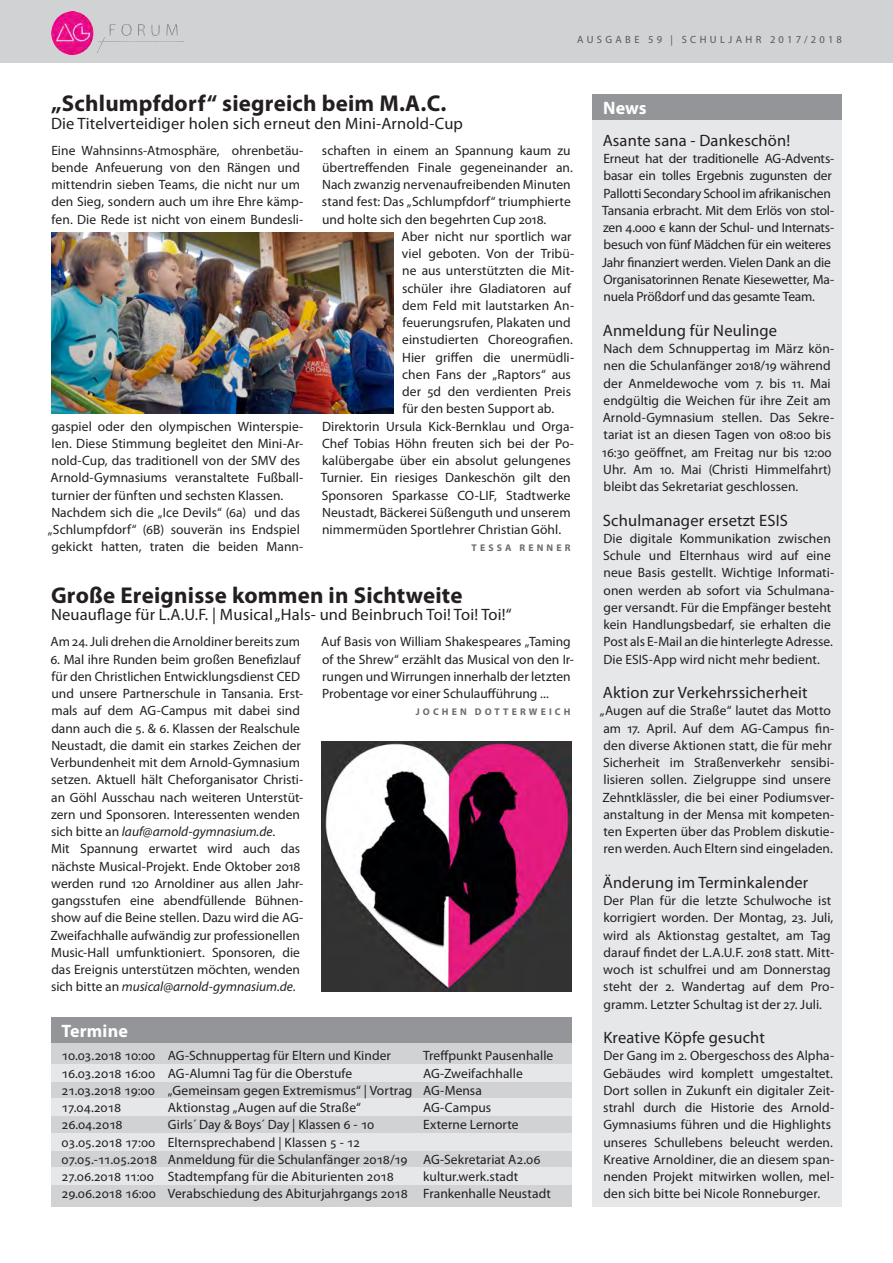
<style>
.page{position:relative;width:893px;height:1263px;background:#fff}
.page>*{position:absolute;margin:0;border:0;box-sizing:border-box;transform-origin:0 0}
.t1{font:700 22.95px "Myriad Pro";letter-spacing:.01em;color:#231f20}
.t2{font:700 18px "Myriad Pro";letter-spacing:.01em;color:#fff}
.t3{font:16.5px "Myriad Pro";letter-spacing:.01em;color:#231f20}
.t4{font:13.5px/17.2px "Myriad Pro";color:#231f20}
.t5{font:10.5px "Myriad Pro";letter-spacing:.32em;color:#57585a}
.t6{font:700 9.75px "Myriad Pro";letter-spacing:.32em;color:#6c6d70}
.s1{font-style:italic}
</style>
<div class="page">
<div style="left:51px;top:1043px;width:520px;height:164px;background:#d1d2d4"></div>
<div style="left:51px;top:1167px;width:520px;height:18px;background:#e6e7e9"></div>
<div style="left:51px;top:1133px;width:520px;height:17px;background:#e6e7e9"></div>
<div style="left:51px;top:1098px;width:520px;height:18px;background:#e6e7e9"></div>
<div style="left:51px;top:1017px;width:520px;height:26px;background:#939598"></div>
<div style="left:592px;top:94px;width:250px;height:26px;background:#939598"></div>
<div style="left:592px;top:120px;width:250px;height:1087px;background:#e6e7e9"></div>
<div style="left:51px;top:1064px;width:520px;height:17px;background:#e6e7e9"></div>
<img style="left:51px;top:232px;width:342px;height:181px">
<img style="left:322px;top:741px;width:249px;height:250px">
<div style="left:0;top:0;width:893px;height:63px;background:#d1d2d4"></div>
<img style="left:52px;top:12px;width:132px;height:42px">
<p class="t5" style="left:577px;top:33px;width:266px">AUSGABE 59 | SCHULJAHR 2017/2018</p>
<h1 class="t1" style="left:51px;top:89px;width:397px">„Schlumpfdorf“ siegreich beim M.A.C.</h1>
<p class="t3" style="left:51px;top:113px;width:413px">Die Titelverteidiger holen sich erneut den Mini-Arnold-Cup</p>
<p class="t4" style="left:51px;top:141px;width:254px">Eine Wahnsinns-Atmosphäre, ohrenbetäu&shy;bende Anfeuerung von den Rängen und mittendrin sieben Teams, die nicht nur um den Sieg, sondern auch um ihre Ehre kämp&shy;fen. Die Rede ist nicht von einem Bundesli-</p>
<p class="t4" style="left:48px;top:417px;width:257px">gaspiel oder den olympischen Winterspie&shy;len. Diese Stimmung begleitet den Mini-Ar&shy;nold-Cup, das traditionell von der SMV des Arnold-Gymnasiums veranstaltete Fußball&shy;turnier der fünften und sechsten Klassen.<br>Nachdem sich die „Ice Devils“ (6a) und das „Schlumpfdorf“ (6B) souverän ins Endspiel gekickt hatten, traten die beiden Mann-</p>
<p class="t4" style="left:322px;top:141px;width:250px">schaften in einem an Spannung kaum zu</p>
<p class="t4" style="left:322px;top:158px;width:252px">übertreffenden Finale gegeneinander an.</p>
<p class="t4" style="left:322px;top:176px;width:250px">Nach zwanzig nervenaufreibenden Minuten</p>
<p class="t4" style="left:322px;top:193px;width:250px">stand fest: Das „Schlumpfdorf“ triumphierte</p>
<p class="t4" style="left:322px;top:210px;width:226px">und holte sich den begehrten Cup 2018.</p>
<p class="t4" style="left:401px;top:228px;width:172px">Aber nicht nur sportlich war</p>
<p class="t4" style="left:402px;top:245px;width:174px">viel geboten. Von der Tribü-</p>
<p class="t4" style="left:402px;top:262px;width:173px">ne aus unterstützten die Mit-</p>
<p class="t4" style="left:402px;top:279px;width:171px">schüler ihre Gladiatoren auf</p>
<p class="t4" style="left:402px;top:297px;width:173px">dem Feld mit lautstarken An-</p>
<p class="t4" style="left:402px;top:314px;width:170px">feuerungsrufen, Plakaten und</p>
<p class="t4" style="left:402px;top:331px;width:172px">einstudierten Choreografien.</p>
<p class="t4" style="left:402px;top:348px;width:173px">Hier griffen die unermüdli-</p>
<p class="t4" style="left:402px;top:366px;width:170px">chen Fans der „Raptors“ aus</p>
<p class="t4" style="left:402px;top:383px;width:170px">der 5d den verdienten Preis</p>
<p class="t4" style="left:402px;top:400px;width:153px">für den besten Support ab.</p>
<p class="t4" style="left:322px;top:417px;width:254px">Direktorin Ursula Kick-Bernklau und Orga-</p>
<p class="t4" style="left:322px;top:435px;width:254px">Chef Tobias Höhn freuten sich bei der Po-</p>
<p class="t4" style="left:322px;top:452px;width:250px">kalübergabe über ein absolut gelungenes</p>
<p class="t4" style="left:321px;top:469px;width:251px">Turnier. Ein riesiges Dankeschön gilt den</p>
<p class="t4" style="left:322px;top:486px;width:250px">Sponsoren Sparkasse CO-LIF, Stadtwerke</p>
<p class="t4" style="left:322px;top:504px;width:250px">Neustadt, Bäckerei Süßenguth und unserem</p>
<p class="t4" style="left:322px;top:521px;width:240px">nimmermüden Sportlehrer Christian Göhl.</p>
<p class="t6" style="left:472px;top:542px;width:101px">TESSA RENNER</p>
<h1 class="t1" style="left:51px;top:580px;width:413px">Große Ereignisse kommen in Sichtweite</h1>
<p class="t3" style="left:51px;top:605px;width:462px">Neuauflage für L.A.U.F. | Musical „Hals- und Beinbruch Toi! Toi! Toi!“</p>
<p class="t4" style="left:51px;top:633px;width:251px">Am 24. Juli drehen die Arnoldiner bereits zum</p>
<p class="t4" style="left:50px;top:650px;width:255px">6. Mal ihre Runden beim großen Benefizlauf für den Christlichen Entwicklungsdienst CED und unsere Partnerschule in Tansania. Erst&shy;mals auf dem AG-Campus mit dabei sind dann auch die 5. &amp; 6. Klassen der Realschule Neustadt, die damit ein starkes Zeichen der Verbundenheit mit dem Arnold-Gymnasium setzen. Aktuell hält Cheforganisator Christi&shy;an Göhl Ausschau nach weiteren Unterstüt&shy;zern und Sponsoren. Interessenten wenden sich bitte an <span class="s1">lauf@arnold-gymnasium.de</span>.<br>Mit Spannung erwartet wird auch das nächste Musical-Projekt. Ende Oktober 2018 werden rund 120 Arnoldiner aus allen Jahr&shy;gangsstufen eine abendfüllende Bühnen&shy;show auf die Beine stellen. Dazu wird die AG-Zweifachhalle aufwändig zur professionellen Music-Hall umfunktioniert. Sponsoren, die das Ereignis unterstützen möchten, wenden sich bitte an <span class="s1">musical@arnold-gymnasium.de</span>.</p>
<h2 class="t2" style="left:62px;top:1019px;width:68px">Termine</h2>
<p class="t4" style="left:321px;top:633px;width:254px">Auf Basis von William Shakespeares „Taming of the Shrew“ erzählt das Musical von den Ir&shy;rungen und Wirrungen innerhalb der letzten Probentage vor einer Schulaufführung ...</p>
<p class="t6" style="left:416px;top:706px;width:156px">JOCHEN DOTTERWEICH</p>
<p class="t4" style="left:62px;top:1047px;width:331px">10.03.2018 10:00 AG-Schnuppertag für Eltern und Kinder</p>
<p class="t4" style="left:423px;top:1047px;width:132px">Treffpunkt Pausenhalle</p>
<p class="t4" style="left:62px;top:1064px;width:292px">16.03.2018 16:00 AG-Alumni Tag für die Oberstufe</p>
<p class="t4" style="left:62px;top:1064px;width:463px;text-indent:361px">AG-Zweifachhalle<br>21.03.2018 19:00 „Gemeinsam gegen Extremismus“ | Vortrag AG-Mensa<br>17.04.2018</p>
<p class="t4" style="left:168px;top:1099px;width:195px">Aktionstag „Augen auf die Straße“</p>
<p class="t4" style="left:423px;top:1099px;width:70px">AG-Campus</p>
<p class="t4" style="left:62px;top:1116px;width:63px">26.04.2018</p>
<p class="t4" style="left:168px;top:1116px;width:208px">Girls´ Day &amp; Boys´ Day | Klassen 6 - 10</p>
<p class="t4" style="left:423px;top:1116px;width:97px">Externe Lernorte</p>
<p class="t4" style="left:62px;top:1133px;width:480px">03.05.2018 17:00 Elternsprechabend | Klassen 5 - 12<br>07.05.-11.05.2018 Anmeldung für die Schulanfänger 2018/19 AG-Sekretariat A2.06<br>27.06.2018 11:00 Stadtempfang für die Abiturienten 2018</p>
<p class="t4" style="left:62px;top:1168px;width:491px;text-indent:361px">kultur.werk.stadt<br>29.06.2018 16:00 Verabschiedung des Abiturjahrgangs 2018 Frankenhalle Neustadt</p>
<h2 class="t2" style="left:603px;top:96px;width:45px">News</h2>
<p class="t3" style="left:603px;top:130px;width:189px">Asante sana - Dankeschön!</p>
<p class="t4" style="left:602px;top:150px;width:234px">Erneut hat der traditionelle AG-Advents&shy;basar ein tolles Ergebnis zugunsten der Pallotti Secondary School im afrikanischen Tansania erbracht. Mit dem Erlös von stol&shy;zen 4.000 € kann der Schul- und Internats&shy;besuch von fünf Mädchen für ein weiteres Jahr finanziert werden. Vielen Dank an die Organisatorinnen Renate Kiesewetter, Ma&shy;nuela Prößdorf und das gesamte Team.</p>
<p class="t3" style="left:603px;top:320px;width:176px">Anmeldung für Neulinge</p>
<p class="t4" style="left:602px;top:340px;width:233px">Nach dem Schnuppertag im März kön&shy;nen die Schulanfänger 2018/19 während der Anmeldewoche vom 7. bis 11. Mai endgültig die Weichen für ihre Zeit am Arnold-Gymnasium stellen. Das Sekre&shy;tariat ist an diesen Tagen von 08:00 bis 16:30 geöffnet, am Freitag nur bis 12:00<br>Uhr. Am 10. Mai (Christi Himmelfahrt) bleibt das Sekretariat geschlossen.</p>
<p class="t3" style="left:603px;top:510px;width:187px">Schulmanager ersetzt ESIS</p>
<p class="t4" style="left:603px;top:529px;width:233px">Die digitale Kommunikation zwischen Schule und Elternhaus wird auf eine neue Basis gestellt. Wichtige Informati&shy;onen werden ab sofort via Schulmana&shy;ger versandt. Für die Empfänger besteht kein Handlungsbedarf, sie erhalten die Post als E-Mail an die hinterlegte Adresse.<br>Die ESIS-App wird nicht mehr bedient.</p>
<p class="t3" style="left:603px;top:682px;width:206px">Aktion zur Verkehrssicherheit</p>
<p class="t4" style="left:600px;top:702px;width:236px">„Augen auf die Straße“ lautet das Motto am 17. April. Auf dem AG-Campus fin&shy;den diverse Aktionen statt, die für mehr Sicherheit im Straßenverkehr sensibi&shy;lisieren sollen. Zielgruppe sind unsere Zehntklässler, die bei einer Podiumsver&shy;anstaltung in der Mensa mit kompeten&shy;ten Experten über das Problem diskutie&shy;ren werden. Auch Eltern sind eingeladen.</p>
<p class="t3" style="left:603px;top:872px;width:207px">Änderung im Terminkalender</p>
<p class="t4" style="left:603px;top:892px;width:232px">Der Plan für die letzte Schulwoche ist korrigiert worden. Der Montag, 23. Juli, wird als Aktionstag gestaltet, am Tag darauf findet der L.A.U.F. 2018 statt. Mitt&shy;woch ist schulfrei und am Donnerstag steht der 2. Wandertag auf dem Pro&shy;gramm. Letzter Schultag ist der 27. Juli.</p>
<p class="t3" style="left:603px;top:1027px;width:163px">Kreative Köpfe gesucht</p>
<p class="t4" style="left:603px;top:1047px;width:232px">Der Gang im 2. Obergeschoss des Alpha-Gebäudes wird komplett umgestaltet.<br>Dort sollen in Zukunft ein digitaler Zeit&shy;strahl durch die Historie des Arnold-Gymnasiums führen und die Highlights unseres Schullebens beleucht werden.<br>Kreative Arnoldiner, die an diesem span&shy;nenden Projekt mitwirken wollen, mel&shy;den sich bitte bei Nicole Ronneburger.</p>
</div>
